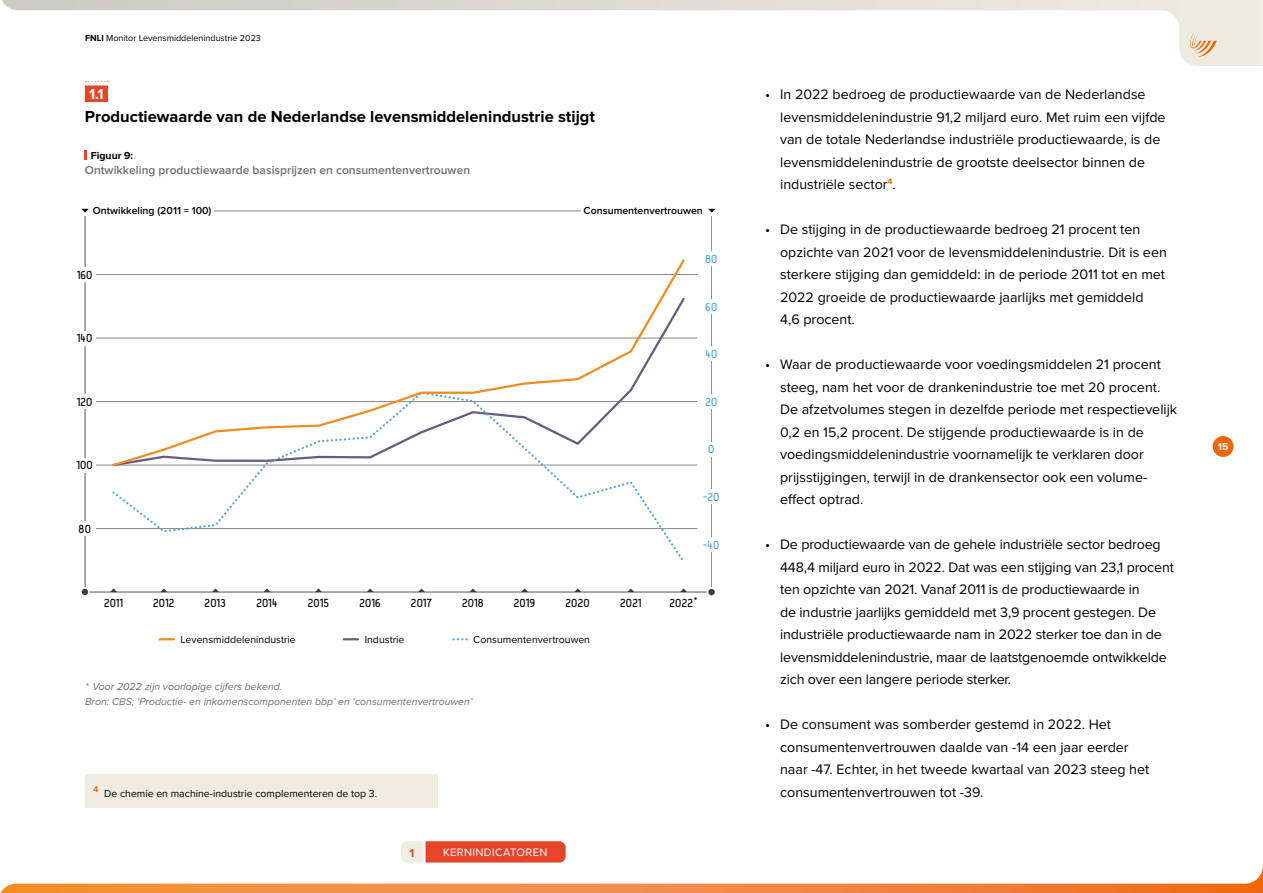
<style>
.page{position:relative;width:1263px;height:893px;background:#fff}
.page>*{position:absolute;margin:0;border:0;box-sizing:border-box;transform-origin:0 0}
.t1{font:700 16.5px "Proxima Nova";color:#000}
.t2{font:700 15px "Acid";color:#000}
.t3{font:700 15px "Acid";color:#52a3db}
.t4{font:700 15px "Proxima Nova";color:#fff}
.t5{font:14.25px/22.5px "Proxima Nova";color:#000}
.t6{font:600 12px "Proxima Nova";color:#706f6f}
.t7{font:700 12px "Proxima Nova";color:#e7452a}
.t8{font:11.25px "Proxima Nova";letter-spacing:.035em;color:#fff}
.t9{font:italic 10.5px/15px "Proxima Nova";color:#706f6f}
.t10{font:10.5px "Proxima Nova";color:#000}
.t11{font:600 10.5px "Proxima Nova";color:#000}
.t12{font:700 10.5px "Proxima Nova";color:#000}
.t13{font:700 10.5px "Proxima Nova";color:#fff}
.t14{font:9px "Proxima Nova";color:#000}
.t15{font:700 8.25px "Proxima Nova";color:#ed6608}
.s1{font-weight:700}
.s2{font-weight:400}
</style>
<div class="page">
<svg style="left:2px;top:0;width:1261px;height:66px"></svg>
<svg style="left:1189px;top:32px;width:28px;height:25px"></svg>
<div style="left:1213px;top:436px;width:20px;height:21px;background:#ed6608;border-radius:50%"></div>
<svg style="left:160px;top:638px;width:14px;height:2px"></svg>
<svg style="left:452px;top:638px;width:15px;height:2px"></svg>
<svg style="left:344px;top:638px;width:14px;height:2px"></svg>
<hr style="left:85px;top:211px;width:1px;height:381px;background:#575756">
<hr style="left:86px;top:465px;width:611px;height:1px;background:#878787">
<div style="left:65px;top:458px;width:30px;height:14px;background:#fff"></div>
<hr style="left:86px;top:401px;width:611px;height:1px;background:#878787">
<div style="left:65px;top:394px;width:30px;height:15px;background:#fff"></div>
<hr style="left:86px;top:338px;width:611px;height:1px;background:#878787">
<div style="left:65px;top:331px;width:30px;height:14px;background:#fff"></div>
<hr style="left:86px;top:274px;width:611px;height:1px;background:#878787">
<div style="left:65px;top:267px;width:30px;height:15px;background:#fff"></div>
<hr style="left:86px;top:211px;width:624px;height:1px;background:#878787">
<div style="left:80px;top:206px;width:10px;height:10px;border:2px solid #fff;border-radius:50%"></div>
<hr style="left:86px;top:528px;width:611px;height:1px;background:#878787">
<div style="left:65px;top:521px;width:30px;height:15px;background:#fff"></div>
<hr style="left:711px;top:211px;width:1px;height:381px;background:#52a3db">
<div style="left:706px;top:206px;width:10px;height:10px;border:2px solid #fff;border-radius:50%"></div>
<svg style="left:110px;top:464px;width:577px;height:96px"></svg>
<hr style="left:86px;top:592px;width:624px;height:1px;background:#575756">
<div style="left:81px;top:588px;width:8px;height:8px;background:#3c3c3b;border-radius:50%"></div>
<div style="left:80px;top:587px;width:10px;height:10px;border:2px solid #fff;border-radius:50%"></div>
<div style="left:707px;top:588px;width:8px;height:8px;background:#3c3c3b;border-radius:50%"></div>
<div style="left:707px;top:587px;width:9px;height:10px;border:2px solid #fff;border-radius:50%"></div>
<svg style="left:110px;top:588px;width:7px;height:4px"></svg>
<svg style="left:160px;top:588px;width:7px;height:4px"></svg>
<svg style="left:212px;top:588px;width:7px;height:4px"></svg>
<svg style="left:264px;top:588px;width:6px;height:4px"></svg>
<svg style="left:315px;top:588px;width:7px;height:4px"></svg>
<svg style="left:367px;top:588px;width:7px;height:4px"></svg>
<svg style="left:418px;top:588px;width:7px;height:4px"></svg>
<svg style="left:469px;top:588px;width:7px;height:4px"></svg>
<svg style="left:521px;top:588px;width:7px;height:4px"></svg>
<svg style="left:574px;top:588px;width:7px;height:4px"></svg>
<svg style="left:680px;top:588px;width:7px;height:4px"></svg>
<svg style="left:627px;top:588px;width:7px;height:4px"></svg>
<div style="left:702px;top:251px;width:19px;height:15px;background:#fff"></div>
<div style="left:702px;top:299px;width:19px;height:14px;background:#fff"></div>
<div style="left:702px;top:347px;width:19px;height:14px;background:#fff"></div>
<div style="left:702px;top:394px;width:19px;height:15px;background:#fff"></div>
<div style="left:702px;top:442px;width:19px;height:14px;background:#fff"></div>
<div style="left:702px;top:489px;width:19px;height:15px;background:#fff"></div>
<div style="left:702px;top:537px;width:19px;height:15px;background:#fff"></div>
<svg style="left:111px;top:259px;width:576px;height:209px"></svg>
<svg style="left:0;top:841px;width:1263px;height:52px"></svg>
<div style="left:85px;top:774px;width:352px;height:34px;background:#efece2"></div>
<div style="left:85px;top:85px;width:23px;height:17px;background:#e7452a"></div>
<svg style="left:86px;top:81px;width:22px;height:1px"></svg>
<svg style="left:85px;top:151px;width:2px;height:9px"></svg>
<div style="left:75px;top:207px;width:139px;height:9px;background:#fff"></div>
<svg style="left:81px;top:209px;width:8px;height:4px"></svg>
<div style="left:581px;top:207px;width:134px;height:9px;background:#fff"></div>
<svg style="left:708px;top:209px;width:7px;height:4px"></svg>
<p class="t14" style="left:85px;top:31px;width:177px"><span class="s1">FNLI</span> Monitor Levensmiddelenindustrie 2023</p>
<p class="t4" style="left:89px;top:87px;width:16px">1.1</p>
<p class="t1" style="left:85px;top:108px;width:512px">Productiewaarde van de Nederlandse levensmiddelenindustrie stijgt</p>
<p class="t12" style="left:91px;top:151px;width:44px">Figuur 9:</p>
<p class="t6" style="left:85px;top:165px;width:387px">Ontwikkeling productiewaarde basisprijzen en consumentenvertrouwen</p>
<p class="t11" style="left:93px;top:205px;width:120px">Ontwikkeling (2011 = 100)</p>
<p class="t11" style="left:584px;top:205px;width:121px">Consumentenvertrouwen</p>
<p class="t2" style="left:77px;top:269px;width:17px">160</p>
<p class="t2" style="left:77px;top:333px;width:17px">140</p>
<p class="t2" style="left:77px;top:396px;width:17px">120</p>
<p class="t2" style="left:77px;top:460px;width:18px">100</p>
<p class="t2" style="left:79px;top:523px;width:14px">80</p>
<p class="t3" style="left:705px;top:253px;width:14px">80</p>
<p class="t3" style="left:705px;top:301px;width:14px">60</p>
<p class="t3" style="left:705px;top:349px;width:14px">40</p>
<p class="t3" style="left:705px;top:396px;width:14px">20</p>
<p class="t3" style="left:708px;top:444px;width:8px">0</p>
<p class="t3" style="left:703px;top:492px;width:18px">-20</p>
<p class="t3" style="left:703px;top:539px;width:18px">-40</p>
<p class="t2" style="left:104px;top:598px;width:21px">2011</p>
<p class="t2" style="left:153px;top:598px;width:23px">2012</p>
<p class="t2" style="left:205px;top:598px;width:23px">2013</p>
<p class="t2" style="left:256px;top:598px;width:23px">2014</p>
<p class="t2" style="left:308px;top:598px;width:23px">2015</p>
<p class="t2" style="left:359px;top:598px;width:23px">2016</p>
<p class="t2" style="left:411px;top:598px;width:22px">2017</p>
<p class="t2" style="left:462px;top:598px;width:23px">2018</p>
<p class="t2" style="left:514px;top:598px;width:23px">2019</p>
<p class="t2" style="left:565px;top:598px;width:26px">2020</p>
<p class="t2" style="left:620px;top:598px;width:23px">2021</p>
<p class="t2" style="left:669px;top:598px;width:30px">2022<span class="s2">*</span></p>
<p class="t10" style="left:180px;top:632px;width:117px">Levensmiddelenindustrie</p>
<p class="t10" style="left:365px;top:632px;width:41px">Industrie</p>
<p class="t10" style="left:473px;top:632px;width:118px">Consumentenvertrouwen</p>
<p class="t9" style="left:85px;top:679px;width:389px">* Voor 2022 zijn voorlopige cijfers bekend.<br>Bron: CBS; ‘Productie- en inkomenscomponenten bbp’ en ‘consumentenvertrouwen’</p>
<p class="t15" style="left:94px;top:785px;width:6px">4</p>
<p class="t10" style="left:104px;top:785px;width:275px">De chemie en machine-industrie complementeren de top 3.</p>
<p class="t7" style="left:410px;top:847px;width:6px">1</p>
<p class="t8" style="left:443px;top:844px;width:106px">KERNINDICATOREN</p>
<p class="t5" style="left:780px;top:82px;width:387px;text-indent:-15px">• In 2022 bedroeg de productiewaarde van de Nederlandse levensmiddelenindustrie 91,2 miljard euro. Met ruim een vijfde van de totale Nederlandse industriële productiewaarde, is de levensmiddelenindustrie de grootste deelsector binnen de industriële sector<sup>4</sup>.</p>
<p class="t5" style="left:780px;top:217px;width:388px;text-indent:-15px">• De stijging in de productiewaarde bedroeg 21 procent ten opzichte van 2021 voor de levensmiddelenindustrie. Dit is een sterkere stijging dan gemiddeld: in de periode 2011 tot en met 2022 groeide de productiewaarde jaarlijks met gemiddeld<br>4,6 procent.</p>
<p class="t5" style="left:780px;top:352px;width:399px;text-indent:-15px">• Waar de productiewaarde voor voedingsmiddelen 21 procent steeg, nam het voor de drankenindustrie toe met 20 procent.<br>De afzetvolumes stegen in dezelfde periode met respectievelijk 0,2 en 15,2 procent. De stijgende productiewaarde is in de voedingsmiddelenindustrie voornamelijk te verklaren door prijsstijgingen, terwijl in de drankensector ook een volume&shy;effect optrad.</p>
<p class="t5" style="left:780px;top:532px;width:395px;text-indent:-15px">• De productiewaarde van de gehele industriële sector bedroeg 448,4 miljard euro in 2022. Dat was een stijging van 23,1 procent ten opzichte van 2021. Vanaf 2011 is de productiewaarde in<br>de industrie jaarlijks gemiddeld met 3,9 procent gestegen. De industriële productiewaarde nam in 2022 sterker toe dan in de levensmiddelenindustrie, maar de laatstgenoemde ontwikkelde zich over een langere periode sterker.</p>
<p class="t5" style="left:780px;top:712px;width:371px;text-indent:-15px">• De consument was somberder gestemd in 2022. Het consumentenvertrouwen daalde van -14 een jaar eerder naar -47. Echter, in het tweede kwartaal van 2023 steeg het consumentenvertrouwen tot -39.</p>
<p class="t13" style="left:1218px;top:442px;width:12px">15</p>
</div>
